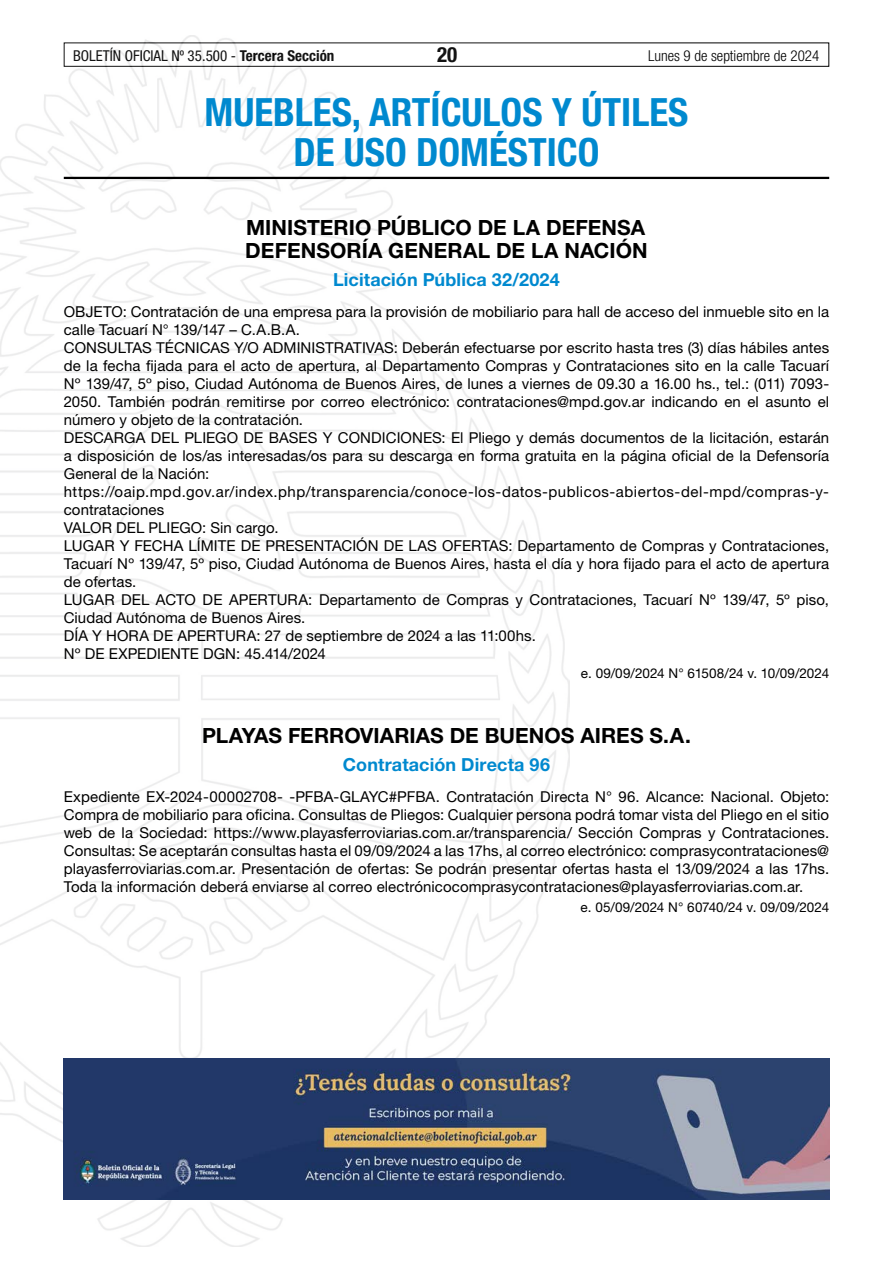
<style>
.page{position:relative;width:893px;height:1263px;background:#fff}
.page>*{position:absolute;margin:0;border:0;box-sizing:border-box;transform-origin:0 0}
.t1{font:700 condensed 39px/40.5px "Helvetica Neue LT Std";color:#0089cf;text-align:center}
.t2{font:700 21px/22.5px "Helvetica Neue LT Std";letter-spacing:.005em;color:#000}
.t3{font:700 condensed 21px "Helvetica Neue LT Std";color:#000}
.t4{font:700 18px "Helvetica Neue LT Std";letter-spacing:.005em;color:#0089cf}
.t5{font:15px/18px "Helvetica Neue LT Std";letter-spacing:.005em;color:#000}
.t6{font:condensed 15px "Helvetica Neue LT Std";color:#000}
.t7{font:300 condensed 15px "Helvetica Neue LT Std";color:#000}
.t8{font:13.5px "Helvetica Neue LT Std";color:#000}
.s1{font-weight:700}
.s2{color:#fff}
</style>
<div class="page">
<div style="left:64px;top:43px;width:765px;height:24px;border:1px solid #000"></div>
<img style="left:0;top:35px;width:569px;height:1211px">
<hr style="left:64px;top:177px;width:765px;height:2px;background:#000">
<img style="left:64px;top:1059px;width:765px;height:140px">
<p class="t6" style="left:73px;top:47px;width:263px">BOLETÍN OFICIAL Nº 35.500 - <span class="s1">Tercera Sección</span></p>
<h2 class="t3" style="left:437px;top:42px;width:22px">20</h2>
<p class="t7" style="left:648px;top:47px;width:173px">Lunes 9 de septiembre de 2024</p>
<h1 class="t1" style="left:205px;top:91px;width:485px">MUEBLES, ARTÍCULOS Y ÚTILES<br>DE USO DOMÉSTICO</h1>
<h2 class="t2" style="left:245px;top:216px;width:416px">MINISTERIO PÚBLICO DE LA DEFENSA <span class="s2">-<br></span>DEFENSORÍA GENERAL DE LA NACIÓN</h2>
<p class="t4" style="left:333px;top:268px;width:228px">Licitación Pública 32/2024</p>
<p class="t5" style="left:64px;top:302px;width:767px">OBJETO: Contratación de una empresa para la provisión de mobiliario para hall de acceso del inmueble sito en la calle Tacuarí N° 139/147 – C.A.B.A.<br>CONSULTAS TÉCNICAS Y/O ADMINISTRATIVAS: Deberán efectuarse por escrito hasta tres (3) días hábiles antes de la fecha fijada para el acto de apertura, al Departamento Compras y Contrataciones sito en la calle Tacuarí Nº 139/47, 5º piso, Ciudad Autónoma de Buenos Aires, de lunes a viernes de 09.30 a 16.00 hs., tel.: (011) 7093- 2050. También podrán remitirse por correo electrónico: contrataciones@mpd.gov.ar indicando en el asunto el número y objeto de la contratación.<br>DESCARGA DEL PLIEGO DE BASES Y CONDICIONES: El Pliego y demás documentos de la licitación, estarán a disposición de los/as interesadas/os para su descarga en forma gratuita en la página oficial de la Defensoría General de la Nación: https://oaip.mpd.gov.ar/index.php/transparencia/conoce-los-datos-publicos-abiertos-del-mpd/compras-y&shy;contrataciones<br>VALOR DEL PLIEGO: Sin cargo.<br>LUGAR Y FECHA LÍMITE DE PRESENTACIÓN DE LAS OFERTAS: Departamento de Compras y Contrataciones, Tacuarí Nº 139/47, 5º piso, Ciudad Autónoma de Buenos Aires, hasta el día y hora fijado para el acto de apertura de ofertas.<br>LUGAR DEL ACTO DE APERTURA: Departamento de Compras y Contrataciones, Tacuarí Nº 139/47, 5º piso, Ciudad Autónoma de Buenos Aires.<br>DÍA Y HORA DE APERTURA: 27 de septiembre de 2024 a las 11:00hs.<br>Nº DE EXPEDIENTE DGN: 45.414/2024</p>
<p class="t8" style="left:581px;top:665px;width:250px">e. 09/09/2024 N° 61508/24 v. 10/09/2024</p>
<h2 class="t2" style="left:202px;top:724px;width:490px">PLAYAS FERROVIARIAS DE BUENOS AIRES S.A.</h2>
<p class="t4" style="left:343px;top:754px;width:209px">Contratación Directa 96</p>
<p class="t5" style="left:64px;top:787px;width:767px;text-align:justify">Expediente EX-2024-00002708- -PFBA-GLAYC#PFBA. Contratación Directa N° 96. Alcance: Nacional. Objeto:<br>Compra de mobiliario para oficina. Consultas de Pliegos: Cualquier persona podrá tomar vista del Pliego en el sitio web de la Sociedad: https://www.playasferroviarias.com.ar/transparencia/ Sección Compras y Contrataciones.<br>Consultas: Se aceptarán consultas hasta el 09/09/2024 a las 17hs, al correo electrónico: comprasycontrataciones@ playasferroviarias.com.ar. Presentación de ofertas: Se podrán presentar ofertas hasta el 13/09/2024 a las 17hs.<br>Toda la información deberá enviarse al correo electrónicocomprasycontrataciones@playasferroviarias.com.ar.</p>
<p class="t8" style="left:581px;top:899px;width:250px">e. 05/09/2024 N° 60740/24 v. 09/09/2024</p>
</div>
